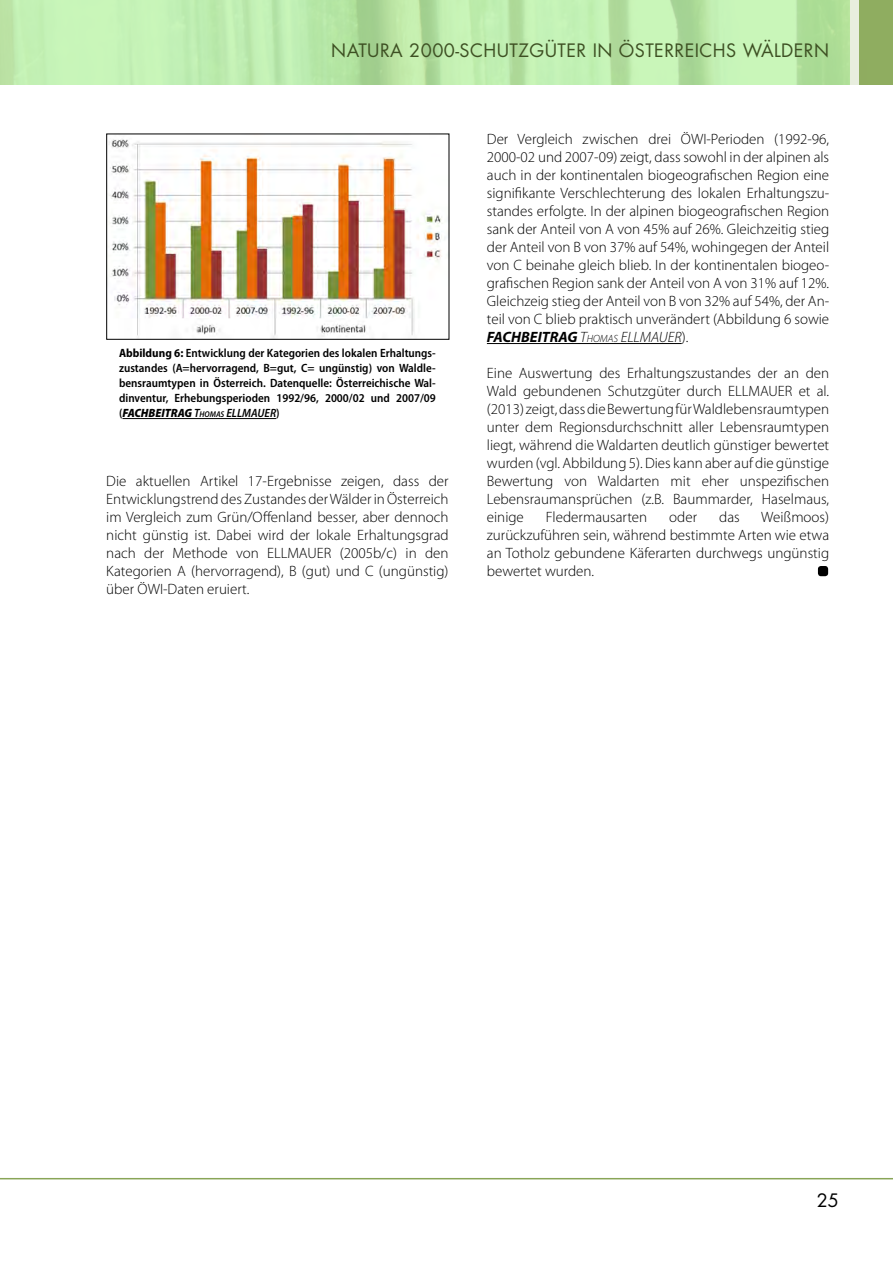
<style>
.page{position:relative;width:893px;height:1263px;background:#fff}
.page>*{position:absolute;margin:0;border:0;box-sizing:border-box;transform-origin:0 0}
.t1{font:18px "Futura Std";letter-spacing:.025em;color:#3e5023}
.t2{font:18px "Futura Std";color:#000}
.t3{font:300 15px/18px "Myriad Pro";color:#000;text-align:justify}
.t4{font:600 semi-condensed 12px/15px "Myriad Pro";color:#000;text-align:justify}
.t5{font:italic 600 semi-condensed 12px "Myriad Pro";color:#000}
.s1{font-weight:700}
.s2{font-weight:900;font-style:italic}
.s3{font-style:italic}
.s4{font-style:italic;font-size:8.4px}
.s5{font-style:normal}
.s6{font-weight:700;font-style:italic}
.s7{font-style:italic;font-size:10.5px}
</style>
<div class="page">
<svg style="left:0;top:0;width:850px;height:85px;background:#bdebad"></svg>
<hr style="left:0;top:1178px;width:893px;height:1px;background:#89a557">
<div style="left:850px;top:0;width:43px;height:85px;background:#8fad60"></div>
<div style="left:850px;top:0;width:9px;height:85px;background:#e8eedf"></div>
<hr style="left:487px;top:343px;width:195px;height:1px;background:#000">
<img style="left:109px;top:139px;width:337px;height:199px">
<div style="left:106px;top:134px;width:343px;height:206px;border:1px solid #000"></div>
<hr style="left:122px;top:418px;width:154px;height:1px;background:#000">
<div style="left:818px;top:566px;width:10px;height:10px;background:#000;border-radius:3px"></div>
<p class="t1" style="left:331px;top:39px;width:191px">Natura 2000-Schutzg</p>
<p class="t1" style="left:545px;top:39px;width:280px">üter in Österreichs Wäldern</p>
<p class="t4" style="left:119px;top:346px;width:318px"><span class="s1">Abbildung 6:</span> Entwicklung der Kategorien des lokalen Erhaltungs&shy;zustandes (A=hervorragend, B=gut, C= ungünstig) von Waldle&shy;bensraumtypen in Österreich. Datenquelle: Österreichische Wal&shy;dinventur, Erhebungsperioden 1992/96, 2000/02 und 2007/09 (<span class="s2">FACHBEITRAG</span> <span class="s3">T</span><span class="s4">HOMAS</span> <span class="s3">ELLMAU</span></p>
<p class="t5" style="left:265px;top:407px;width:17px">ER<span class="s5">)</span></p>
<p class="t3" style="left:106px;top:472px;width:344px">Die aktuellen Artikel 17-Ergebnisse zeigen, dass der Entwicklungstrend des Zustandes der Wälder in Österreich im Vergleich zum Grün/Offenland besser, aber dennoch nicht günstig ist. Dabei wird der lokale Erhaltungsgrad nach der Methode von ELLMAUER (2005b/c) in den Kategorien A (hervorragend), B (gut) und C (ungünstig) über ÖWI-Daten eruiert.</p>
<p class="t3" style="left:487px;top:130px;width:344px">Der Vergleich zwischen drei ÖWI-Perioden (1992-96, 2000-02 und 2007-09) zeigt, dass sowohl in der alpinen als auch in der kontinentalen biogeografischen Region eine signifikante Verschlechterung des lokalen Erhaltungszu&shy;standes erfolgte. In der alpinen biogeografischen Region sank der Anteil von A von 45% auf 26%. Gleichzeitig stieg der Anteil von B von 37% auf 54%, wohingegen der Anteil von C beinahe gleich blieb. In der kontinentalen biogeo&shy;grafischen Region sank der Anteil von A von 31% auf 12%.<br>Gleichzeig stieg der Anteil von B von 32% auf 54%, der An&shy;teil von C blieb praktisch unverändert (Abbildung 6 sowie <span class="s6">FACHBEITRAG</span> <span class="s3">T</span><span class="s7">HOMAS</span> <span class="s3">ELLMAUER</span>).</p>
<p class="t3" style="left:487px;top:364px;width:344px">Eine Auswertung des Erhaltungszustandes der an den Wald gebundenen Schutzgüter durch ELLMAUER et al. (2013) zeigt, dass die Bewertung für Waldlebensraumtypen unter dem Regionsdurchschnitt aller Lebensraumtypen liegt, während die Waldarten deutlich günstiger bewertet wurden (vgl. Abbildung 5). Dies kann aber auf die günstige Bewertung von Waldarten mit eher unspezifischen Lebensraumansprüchen (z.B. Baummarder, Haselmaus, einige</p>
<p class="t3" style="left:487px;top:508px;width:344px;text-indent:274px">Weißmoos) zurückzuführen sein, während bestimmte Arten wie etwa an Totholz gebundene Käferarten durchwegs ungünstig bewertet wurden.</p>
<p class="t3" style="left:546px;top:508px;width:103px">Fledermausarten</p>
<p class="t3" style="left:669px;top:508px;width:29px">oder</p>
<p class="t3" style="left:719px;top:508px;width:22px">das</p>
<p class="t2" style="left:817px;top:1189px;width:24px">25</p>
</div>
